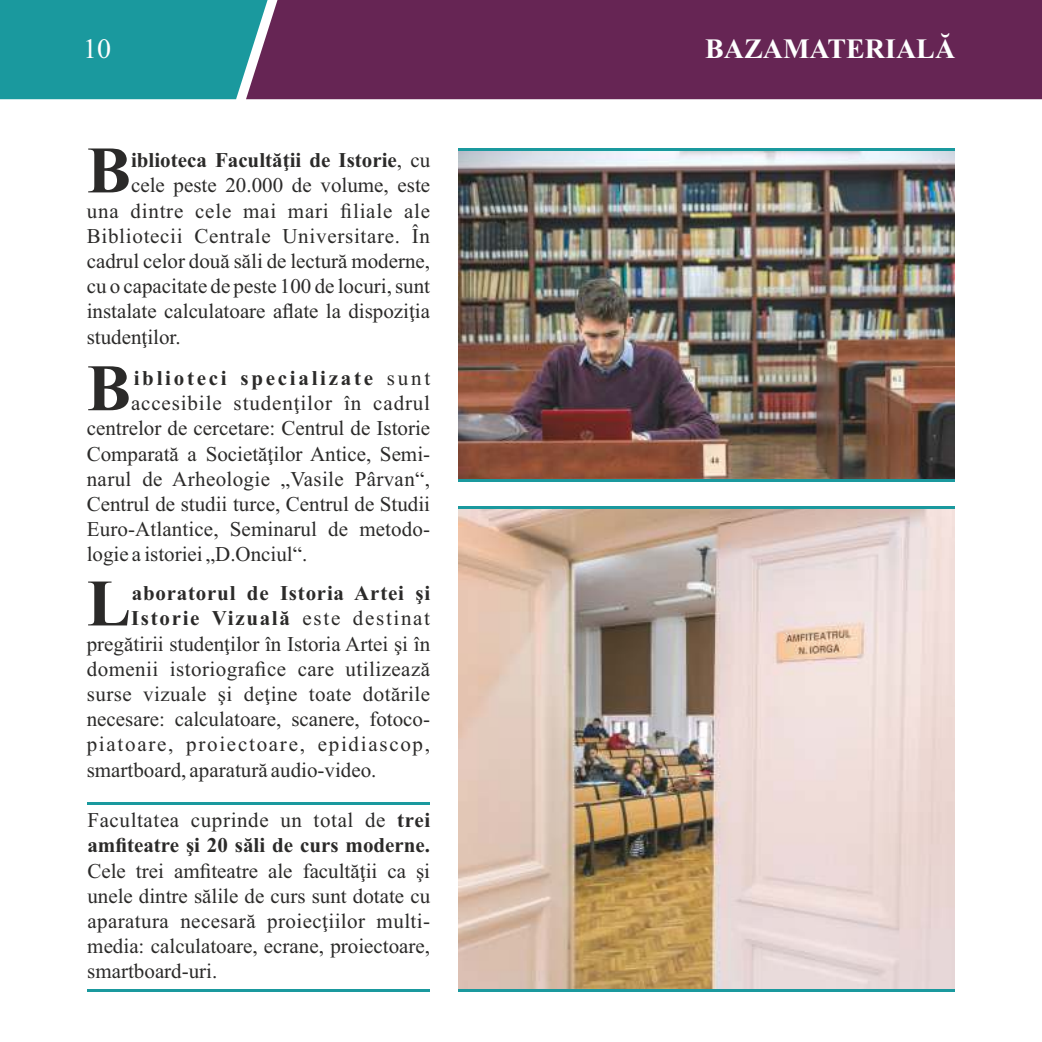
<style>
.page{position:relative;width:1042px;height:1042px;background:#fff}
.page>*{position:absolute;margin:0;border:0;box-sizing:border-box;transform-origin:0 0}
.t1{font:700 66.15px "Times New Roman";color:#2b2a29}
.t2{font:700 28px "Times New Roman";color:#fefefe}
.t3{font:28px "Times New Roman";color:#fefefe}
.t4{font:21px/25.2px "Times New Roman";color:#2b2a29;text-align:justify}
.t5{font:700 21px/25.2px "Times New Roman";color:#2b2a29}
.t6{font:700 21px "Times New Roman";letter-spacing:.035em;color:#2b2a29}
.t7{font:700 21px "Times New Roman";letter-spacing:.13em;color:#2b2a29}
.s1{font-weight:400}
.s2{font-weight:700}
</style>
<div class="page">
<img style="left:458px;top:509px;width:496px;height:480px">
<img style="left:458px;top:151px;width:496px;height:328px">
<div style="left:272px;top:0;width:769px;height:99px;background:#662554"></div>
<svg style="left:0;top:0;width:272px;height:99px;background:#24989e"></svg>
<svg style="left:1041px;top:0;width:1px;height:99px"></svg>
<hr style="left:458px;top:148px;width:496px;height:3px;background:#1a999e">
<hr style="left:458px;top:479px;width:496px;height:3px;background:#1a999e">
<hr style="left:458px;top:506px;width:496px;height:3px;background:#1a999e">
<hr style="left:458px;top:989px;width:496px;height:3px;background:#1a999e">
<hr style="left:87px;top:803px;width:343px;height:2px;background:#1a999e">
<hr style="left:87px;top:989px;width:343px;height:3px;background:#1a999e">
<h2 class="t3" style="left:83px;top:39px;width:29px">10</h2>
<h2 class="t2" style="left:705px;top:39px;width:251px">BAZAMATERIALĂ</h2>
<h1 class="t1" style="left:87px;top:148px;width:46px">B</h1>
<p class="t5" style="left:131px;top:150px;width:301px">iblioteca Facultăţii de Istorie<span class="s1">, cu</span></p>
<p class="t4" style="left:87px;top:175px;width:345px;text-indent:44px">cele peste 20.000 de volume, este una dintre cele mai mari filiale ale Bibliotecii Centrale Universitare. În cadrul celor două săli de lectură moderne, cu o capacitate de peste 100 de locuri, sunt instalate calculatoare aflate la dispoziţia studenţilor.</p>
<h1 class="t1" style="left:87px;top:365px;width:46px">B</h1>
<p class="t7" style="left:134px;top:371px;width:298px">iblioteci specializate <span class="s1">sunt</span></p>
<p class="t4" style="left:87px;top:393px;width:345px;text-indent:44px">accesibile studenţilor în cadrul centrelor de cercetare: Centrul de Istorie Comparată a Societăţilor Antice, Semi&shy;narul de Arheologie „Vasile Pârvan“, Centrul de studii turce, Centrul de Studii Euro-Atlantice, Seminarul de metodo&shy;logie a istoriei „D.Onciul“.</p>
<h1 class="t1" style="left:87px;top:581px;width:46px">L</h1>
<p class="t6" style="left:132px;top:586px;width:300px">aboratorul de Istoria Artei şi</p>
<p class="t4" style="left:87px;top:608px;width:345px;text-indent:44px"><span class="s2">Istorie Vizuală</span> este destinat pregătirii studenţilor în Istoria Artei şi în domenii istoriografice care utilizează surse vizuale şi deţine toate dotările necesare: calculatoare, scanere, fotoco&shy;piatoare, proiectoare, epidiascop, smartboard, aparatură audio-video.</p>
<p class="t5" style="left:87px;top:810px;width:344px"><span class="s1">Facultatea cuprinde un total de</span> trei amfiteatre şi 20 săli de curs moderne.</p>
<p class="t4" style="left:87px;top:860px;width:344px">Cele trei amfiteatre ale facultăţii ca şi unele dintre sălile de curs sunt dotate cu aparatura necesară proiecţiilor multi&shy;media: calculatoare, ecrane, proiectoare, smartboard-uri.</p>
</div>
